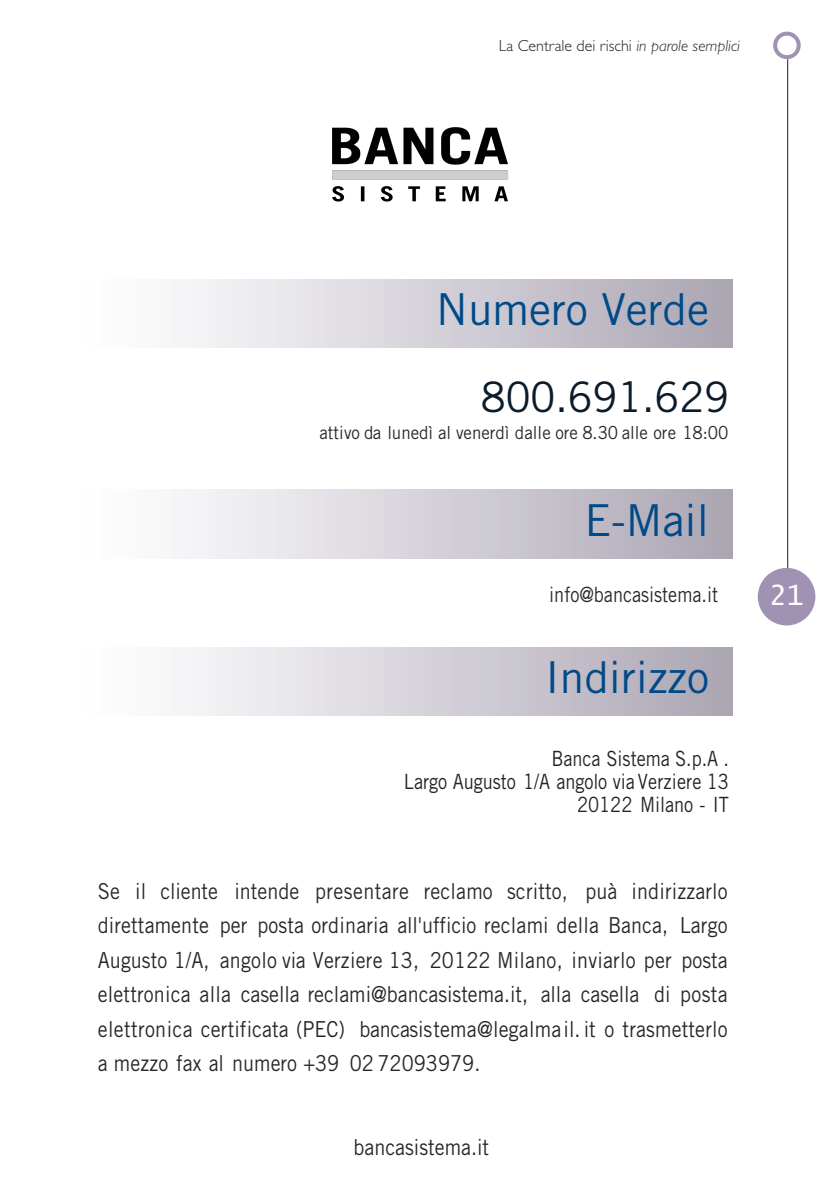
<style>
.page{position:relative;width:840px;height:1191px;background:#fff}
.page>*{position:absolute;margin:0;border:0;box-sizing:border-box;transform-origin:0 0}
.t1{font:44px "Trade Gothic LT Std";color:#004a87}
.t2{font:42px "Trade Gothic LT Std";color:#0a1c2c}
.t3{font:28px "Lucida Console";color:#fff}
.t4{font:22px/34.6px "Trade Gothic LT Std";letter-spacing:.005em;color:#272725;text-align:justify;scale:.9 1}
.t5{font:21px/23px "Trade Gothic LT Std";letter-spacing:-.005em;color:#232322;text-align:right;scale:.86 1}
.t6{font:21px "Trade Gothic LT Std";color:#292926;scale:.86 1}
.t7{font:18px "Trade Gothic LT Std";color:#292927;scale:.94 1}
.t8{font:300 16px "Gill Sans Std";color:#231f20}
.s1{font-style:italic}
.s2{color:#282827}
</style>
<div class="page">
<div style="left:759px;top:570px;width:54px;height:53px;background:#a092b2;border-radius:50%"></div>
<div style="left:757px;top:568px;width:58px;height:57px;border:4px solid #a092b2;border-radius:50%"></div>
<hr style="left:786px;top:59px;width:1px;height:509px;background:#231f20">
<div style="left:772px;top:32px;width:28px;height:27px;border:4px solid #a092b2;border-radius:50%"></div>
<img style="left:332px;top:127px;width:176px;height:75px">
<div style="left:65px;top:279px;width:666px;height:68px;background:linear-gradient(to right,#fff,#ada7b5)"></div>
<div style="left:65px;top:490px;width:666px;height:68px;background:linear-gradient(to right,#fff,#ada7b5)"></div>
<div style="left:65px;top:647px;width:666px;height:68px;background:linear-gradient(to right,#fff,#ada7b5)"></div>
<p class="t8" style="left:498px;top:37px;width:242px">La Centrale dei rischi <span class="s1">in parole semplici</span></p>
<h1 class="t1" style="left:436px;top:283px;width:274px">Numero Verde</h1>
<h2 class="t2" style="left:480px;top:372px;width:249px">800.691.629</h2>
<p class="t7" style="left:319px;top:422px;width:436px">attivo da lunedì al venerdì dalle ore 8.30 alle ore 18:00</p>
<h1 class="t1" style="left:584px;top:493px;width:126px">E-Mail</h1>
<p class="t6" style="left:549px;top:582px;width:198px">info@bancasistema.it</p>
<h1 class="t1" style="left:545px;top:651px;width:165px">Indirizzo</h1>
<p class="t5" style="left:404px;top:746px;width:379px">Banca Sistema S.p.A .<br>Largo Augusto 1/A angolo via Verziere 13<br>20122 Milano - IT</p>
<p class="t4" style="left:98px;top:873px;width:700px"><span class="s2">Se il cliente intende presentare reclamo</span> scritto, puà indirizzarlo direttamente per posta ordinaria all'ufficio reclami della Banca, Largo Augusto 1/A, angolo via Verziere 13, 20122 Milano, inviarlo per posta elettronica alla casella reclami@bancasistema.it, alla casella di posta elettronica certificata (PEC) bancasistema@legalma il. it o trasmetterlo a mezzo fax al numero +39 02 72093979.</p>
<p class="t4" style="left:353px;top:1129px;width:152px">bancasistema.it</p>
<p class="t3" style="left:769px;top:583px;width:35px">21</p>
</div>
